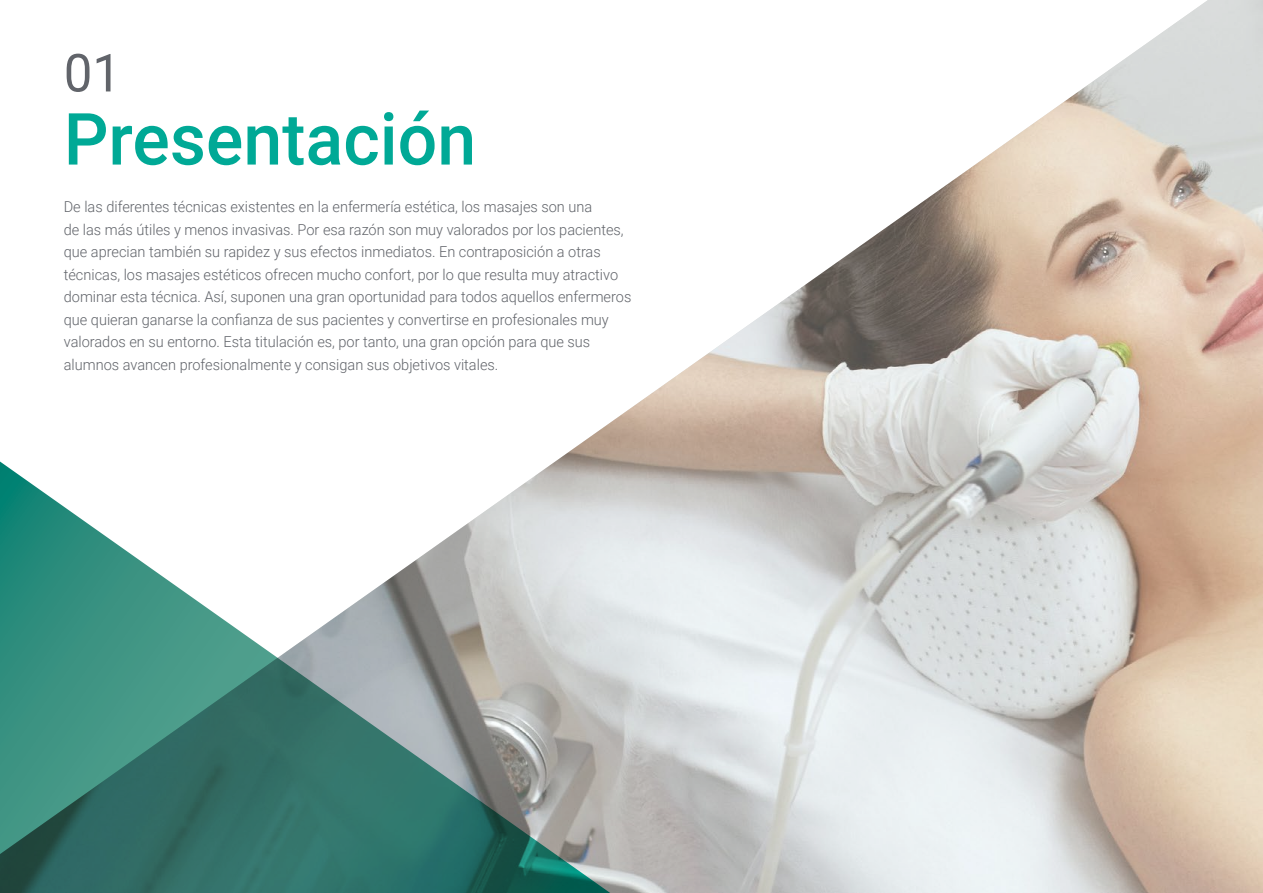
<style>
.page{position:relative;width:1263px;height:893px;background:#fff}
.page>*{position:absolute;margin:0;border:0;box-sizing:border-box;transform-origin:0 0}
.t1{font:500 72px "Roboto";color:#00a996}
.t2{font:52.5px "Roboto";color:#61646a}
.t3{font:300 15px/22.5px "Roboto";color:#61646a}
</style>
<div class="page">
<img style="left:577px;top:0;width:686px;height:893px">
<svg style="left:0;top:446px;width:640px;height:447px"></svg>
<h2 class="t2" style="left:64px;top:36px;width:59px">01</h2>
<h1 class="t1" style="left:64px;top:89px;width:414px">Presentación</h1>
<p class="t3" style="left:64px;top:195px;width:569px">De las diferentes técnicas existentes en la enfermería estética, los masajes son una<br>de las más útiles y menos invasivas. Por esa razón son muy valorados por los pacientes, que aprecian también su rapidez y sus efectos inmediatos. En contraposición a otras técnicas, los masajes estéticos ofrecen mucho confort, por lo que resulta muy atractivo dominar esta técnica. Así, suponen una gran oportunidad para todos aquellos enfermeros que quieran ganarse la confianza de sus pacientes y convertirse en profesionales muy valorados en su entorno. Esta titulación es, por tanto, una gran opción para que sus alumnos avancen profesionalmente y consigan sus objetivos vitales.</p>
</div>
